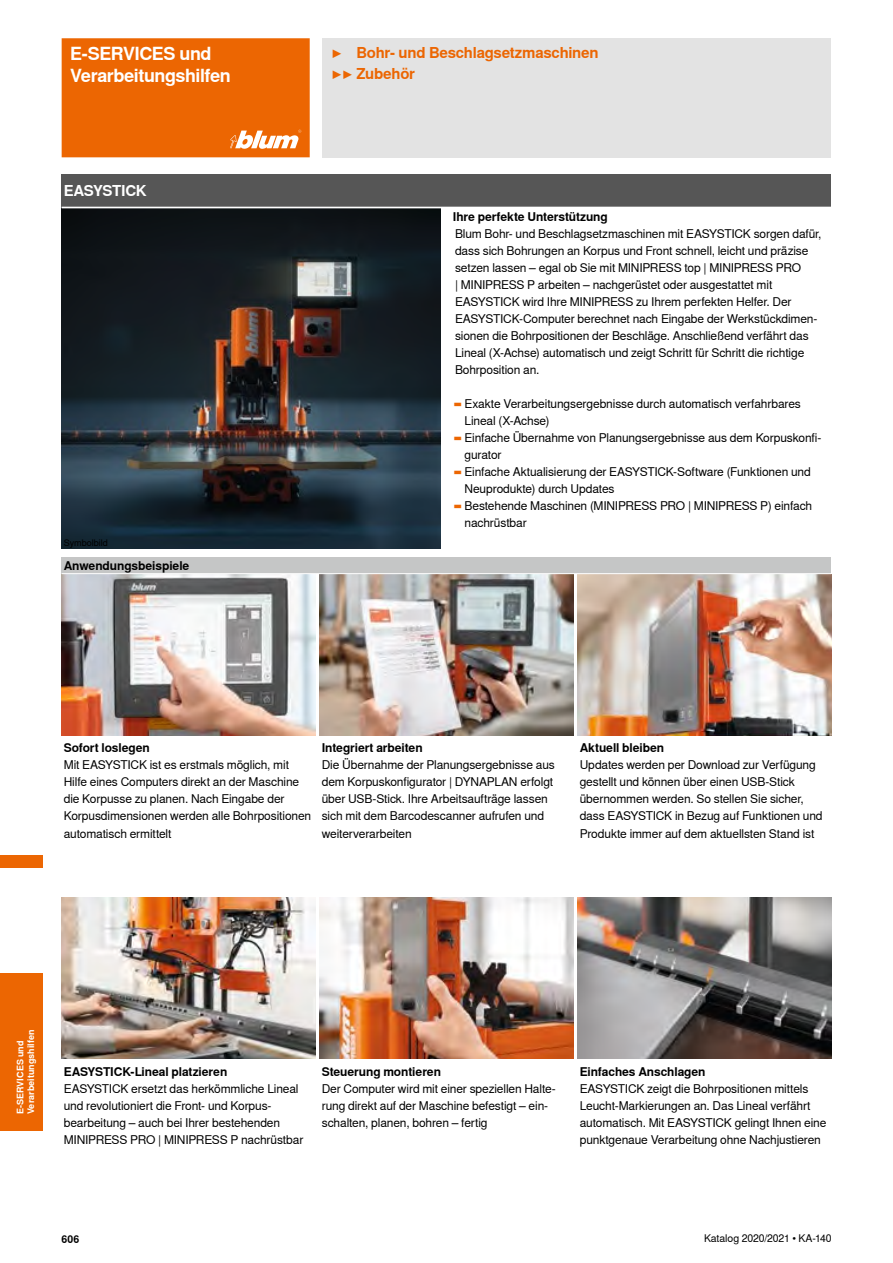
<style>
.page{position:relative;width:893px;height:1263px;background:#fff}
.page>*{position:absolute;margin:0;border:0;box-sizing:border-box;transform-origin:0 0}
.CB_AF_Ueber_Kap11_li{font:700 18px/21.6px "Nimbus Sans Global";letter-spacing:-.025em;color:#fff}
.CB_AF_Ueber_Kap12o_l{font:700 15px "Nimbus Sans Global";letter-spacing:-.015em;color:#ec6602}
.CB_AF_Prod_li{font:700 15px "Nimbus Sans Global";letter-spacing:-.02em;color:#fff}
.CB_AF_Fliess_li{font:12px/17px "Nimbus Sans Global";letter-spacing:-.01em;color:#000}
.CB_AF_Bes_Text{font:12px/17px "Nimbus Sans Global";letter-spacing:-.01em;color:#000}
.CB_AF_Ueber_Ber2s_li{font:700 12px "Nimbus Sans Global";letter-spacing:-.005em;color:#000}
.CB_AF_Fliess07s_re{font:10.5px "Nimbus Sans Global";letter-spacing:-.01em;color:#000}
.t1{font:700 10.5px "Nimbus Sans Global";color:#000}
.CB_AF_Griffleiste06{font:700 9px/10.8px "Nimbus Sans Global";color:#fff}
.CB_AF_Fliess6_li{font:9px "Nimbus Sans Global";color:#000}
.s1{color:#ec6602}
</style>
<div class="page">
<div style="left:322px;top:38px;width:509px;height:119px;background:#e3e3e3"></div>
<img style="left:62px;top:574px;width:253px;height:162px">
<img style="left:320px;top:574px;width:253px;height:162px">
<img style="left:62px;top:208px;width:378px;height:341px">
<img style="left:578px;top:574px;width:253px;height:162px">
<img style="left:62px;top:897px;width:253px;height:162px">
<img style="left:320px;top:897px;width:253px;height:162px">
<img style="left:578px;top:897px;width:253px;height:162px">
<div style="left:62px;top:174px;width:769px;height:33px;background:#565656"></div>
<div style="left:62px;top:38px;width:248px;height:119px;background:#ec6602"></div>
<div style="left:62px;top:557px;width:769px;height:17px;background:#c5c6c6"></div>
<hr style="left:62px;top:573px;width:769px;height:1px;background:#fff">
<div style="left:0;top:974px;width:43px;height:157px;background:#ec6602"></div>
<div style="left:0;top:855px;width:43px;height:12px;background:#ec6602"></div>
<p class="CB_AF_Ueber_Kap11_li" style="left:70px;top:43px;width:162px">E-SERVICES und<br>Verarbeitungshilfen</p>
<p class="CB_AF_Prod_li" style="left:64px;top:182px;width:85px">EASYSTICK</p>
<p class="CB_AF_Fliess6_li" style="left:64px;top:537px;width:46px">Symbolbild</p>
<p class="CB_AF_Ueber_Ber2s_li" style="left:64px;top:558px;width:127px">Anwendungsbeispiele</p>
<p class="CB_AF_Ueber_Kap12o_l" style="left:331px;top:44px;width:13px">▶</p>
<p class="CB_AF_Ueber_Kap12o_l" style="left:356px;top:44px;width:244px">Bohr- und Beschlagsetzmaschinen</p>
<p class="CB_AF_Ueber_Kap12o_l" style="left:331px;top:65px;width:86px">▶▶ Zubehör</p>
<p class="CB_AF_Ueber_Ber2s_li" style="left:453px;top:210px;width:156px">Ihre perfekte Unterstützung</p>
<p class="CB_AF_Fliess_li" style="left:455px;top:225px;width:368px">Blum Bohr- und Beschlagsetzmaschinen mit EASYSTICK sorgen dafür, dass sich Bohrungen an Korpus und Front schnell, leicht und präzise setzen lassen – egal ob Sie mit MINIPRESS top | MINIPRESS PRO<br>| MINIPRESS P arbeiten – nachgerüstet oder ausgestattet mit EASYSTICK wird Ihre MINIPRESS zu Ihrem perfekten Helfer. Der EASYSTICK-Computer berechnet nach Eingabe der Werkstückdimen&shy;sionen die Bohrpositionen der Beschläge. Anschließend verfährt das Lineal (X-Achse) automatisch und zeigt Schritt für Schritt die richtige Bohrposition an.</p>
<p class="CB_AF_Bes_Text" style="left:465px;top:395px;width:338px;text-indent:-12px"><span class="s1">▬</span> Exakte Verarbeitungsergebnisse durch automatisch verfahrbares<br>Lineal (X-Achse)</p>
<p class="CB_AF_Bes_Text" style="left:465px;top:429px;width:358px;text-indent:-12px"><span class="s1">▬</span> Einfache Übernahme von Planungsergebnisse aus dem Korpuskonfi&shy;gurator</p>
<p class="CB_AF_Bes_Text" style="left:465px;top:463px;width:348px;text-indent:-12px"><span class="s1">▬</span> Einfache Aktualisierung der EASYSTICK-Software (Funktionen und<br>Neuprodukte) durch Updates</p>
<p class="CB_AF_Bes_Text" style="left:465px;top:497px;width:349px;text-indent:-12px"><span class="s1">▬</span> Bestehende Maschinen (MINIPRESS PRO | MINIPRESS P) einfach nachrüstbar</p>
<p class="CB_AF_Ueber_Ber2s_li" style="left:64px;top:741px;width:88px">Sofort loslegen</p>
<p class="CB_AF_Fliess_li" style="left:64px;top:757px;width:249px">Mit EASYSTICK ist es erstmals möglich, mit Hilfe eines Computers direkt an der Maschine die Korpusse zu planen. Nach Eingabe der Korpusdimensionen werden alle Bohrpositionen automatisch ermittelt</p>
<p class="CB_AF_Ueber_Ber2s_li" style="left:322px;top:741px;width:102px">Integriert arbeiten</p>
<p class="CB_AF_Fliess_li" style="left:322px;top:757px;width:235px">Die Übernahme der Planungsergebnisse aus dem Korpuskonfigurator | DYNAPLAN erfolgt über USB-Stick. Ihre Arbeitsaufträge lassen sich mit dem Barcodescanner aufrufen und weiterverarbeiten</p>
<p class="CB_AF_Ueber_Ber2s_li" style="left:580px;top:741px;width:86px">Aktuell bleiben</p>
<p class="CB_AF_Fliess_li" style="left:580px;top:757px;width:244px">Updates werden per Download zur Verfügung gestellt und können über einen USB-Stick übernommen werden. So stellen Sie sicher, dass EASYSTICK in Bezug auf Funktionen und Produkte immer auf dem aktuellsten Stand ist</p>
<p class="CB_AF_Griffleiste06" style="left:15px;top:1114px;width:86px;rotate:-90deg">E-SERVICES und<br>Verarbeitungshilfen</p>
<p class="CB_AF_Ueber_Ber2s_li" style="left:64px;top:1064px;width:165px">EASYSTICK-Lineal platzieren</p>
<p class="CB_AF_Fliess_li" style="left:64px;top:1080px;width:241px">EASYSTICK ersetzt das herkömmliche Lineal und revolutioniert die Front- und Korpus&shy;bearbeitung – auch bei Ihrer bestehenden MINIPRESS PRO | MINIPRESS P nachrüstbar</p>
<p class="CB_AF_Ueber_Ber2s_li" style="left:322px;top:1064px;width:121px">Steuerung montieren</p>
<p class="CB_AF_Fliess_li" style="left:322px;top:1080px;width:236px">Der Computer wird mit einer speziellen Halte&shy;rung direkt auf der Maschine befestigt – ein&shy;schalten, planen, bohren – fertig</p>
<p class="CB_AF_Ueber_Ber2s_li" style="left:580px;top:1064px;width:127px">Einfaches Anschlagen</p>
<p class="CB_AF_Fliess_li" style="left:580px;top:1080px;width:248px">EASYSTICK zeigt die Bohrpositionen mittels Leucht-Markierungen an. Das Lineal verfährt automatisch. Mit EASYSTICK gelingt Ihnen eine punktgenaue Verarbeitung ohne Nachjustieren</p>
<p class="t1" style="left:61px;top:1233px;width:19px">606</p>
<p class="CB_AF_Fliess07s_re" style="left:704px;top:1232px;width:129px">Katalog 2020/2021 • KA-140</p>
</div>
